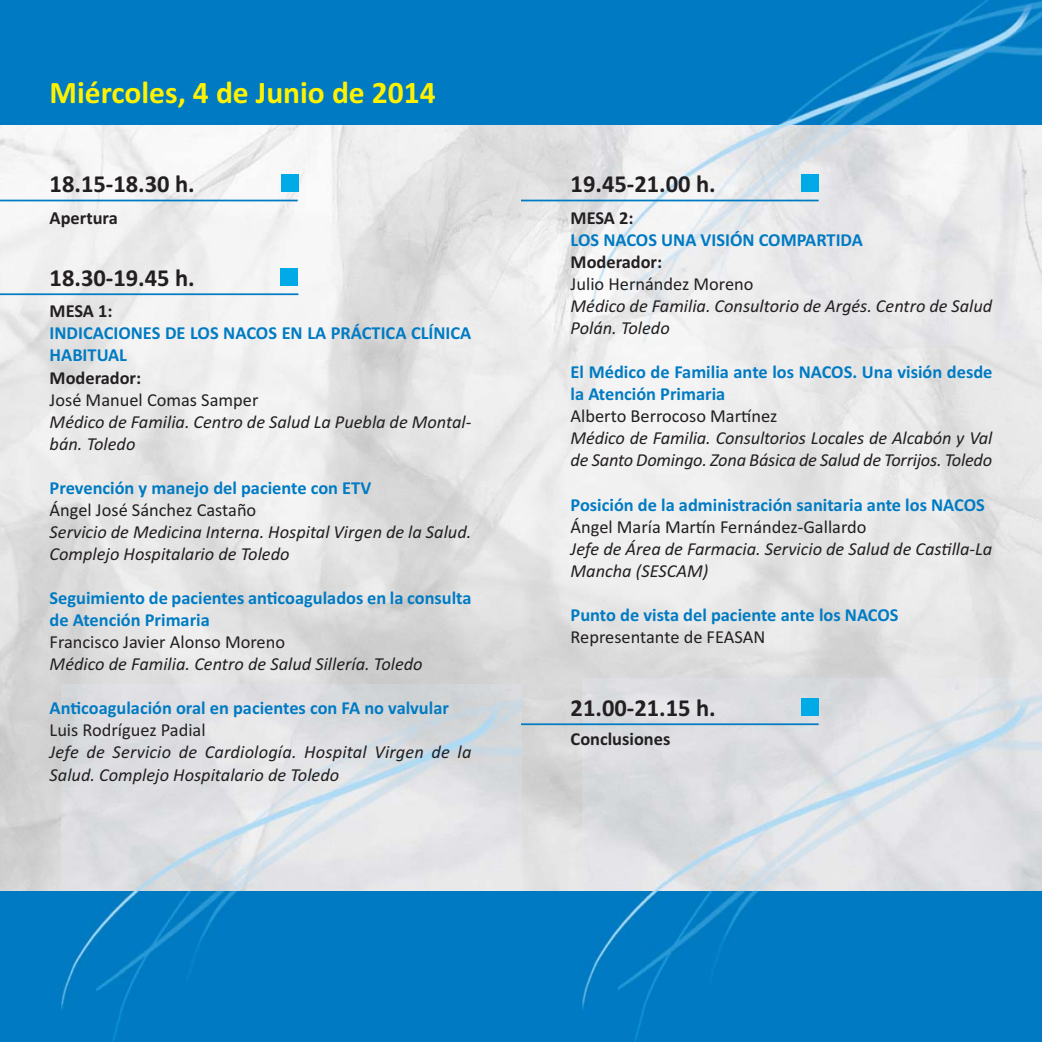
<style>
.page{position:relative;width:1042px;height:1042px;background:#fff}
.page>*{position:absolute;margin:0;border:0;box-sizing:border-box;transform-origin:0 0}
.t1{font:700 31.5px "Calibri";color:#fff200}
.t2{font:700 24.5px "Calibri";color:#231f20}
.t3{font:italic 18.38px/22.1px "Calibri";color:#231f20}
.t4{font:700 18.38px/22.1px "Calibri";color:#007bc3}
.t5{font:18.38px "Calibri";color:#231f20}
.t6{font:700 18.38px "Calibri";color:#231f20}
</style>
<div class="page">
<img style="left:0;top:124px;width:1042px;height:767px">
<div style="left:0;top:0;width:1042px;height:124px;background:#007bc3"></div>
<img style="left:593px;top:0;width:449px;height:346px">
<div style="left:0;top:891px;width:1042px;height:151px;background:#007bc3"></div>
<img style="left:62px;top:685px;width:459px;height:355px">
<img style="left:583px;top:678px;width:459px;height:362px">
<hr style="left:0;top:200px;width:298px;height:1px;background:#007bc3">
<hr style="left:521px;top:200px;width:298px;height:1px;background:#007bc3">
<hr style="left:0;top:293px;width:298px;height:2px;background:#007bc3">
<div style="left:281px;top:174px;width:18px;height:18px;background:#00aae7"></div>
<div style="left:280px;top:268px;width:18px;height:18px;background:#00aae7"></div>
<div style="left:801px;top:174px;width:17px;height:18px;background:#00aae7"></div>
<hr style="left:521px;top:723px;width:298px;height:2px;background:#007bc3">
<div style="left:801px;top:698px;width:17px;height:17px;background:#00aae7"></div>
<h1 class="t1" style="left:50px;top:82px;width:388px">Miércoles, 4 de Junio de 2014</h1>
<h2 class="t2" style="left:50px;top:175px;width:147px">18.15‐18.30 h.</h2>
<p class="t6" style="left:50px;top:211px;width:70px">Apertura</p>
<h2 class="t2" style="left:50px;top:269px;width:147px">18.30‐19.45 h.</h2>
<p class="t6" style="left:50px;top:305px;width:64px">MESA 1:</p>
<p class="t4" style="left:50px;top:324px;width:423px">INDICACIONES DE LOS NACOS EN LA PRÁCTICA CLÍNICA<br>HABITUAL</p>
<p class="t6" style="left:50px;top:371px;width:93px">Moderador:</p>
<p class="t5" style="left:50px;top:393px;width:210px">José Manuel Comas Samper</p>
<p class="t3" style="left:50px;top:412px;width:423px">Médico de Familia. Centro de Salud La Puebla de Montal‐ bán. Toledo</p>
<p class="t4" style="left:50px;top:478px;width:323px">Prevención y manejo del paciente con ETV</p>
<p class="t5" style="left:50px;top:503px;width:208px">Ángel José Sánchez Castaño</p>
<p class="t3" style="left:50px;top:522px;width:423px">Servicio de Medicina Interna. Hospital Virgen de la Salud.<br>Complejo Hospitalario de Toledo</p>
<p class="t4" style="left:50px;top:588px;width:423px">Seguimiento de pacientes anticoagulados en la consulta de Atención Primaria</p>
<p class="t5" style="left:50px;top:636px;width:237px">Francisco Javier Alonso Moreno</p>
<p class="t3" style="left:50px;top:654px;width:374px">Médico de Familia. Centro de Salud Sillería. Toledo</p>
<p class="t4" style="left:50px;top:699px;width:401px">Anticoagulación oral en pacientes con FA no valvular</p>
<p class="t5" style="left:50px;top:724px;width:157px">Luis Rodríguez Padial</p>
<p class="t3" style="left:50px;top:743px;width:423px">Jefe de Servicio de Cardiología. Hospital Virgen de la<br>Salud. Complejo Hospitalario de Toledo</p>
<h2 class="t2" style="left:570px;top:175px;width:147px">19.45‐21.00 h.</h2>
<p class="t6" style="left:570px;top:211px;width:64px">MESA 2:</p>
<p class="t4" style="left:570px;top:230px;width:294px">LOS NACOS UNA VISIÓN COMPARTIDA</p>
<p class="t6" style="left:570px;top:255px;width:93px">Moderador:</p>
<p class="t5" style="left:570px;top:278px;width:184px">Julio Hernández Moreno</p>
<p class="t3" style="left:570px;top:296px;width:423px">Médico de Familia. Consultorio de Argés. Centro de Salud<br>Polán. Toledo</p>
<p class="t4" style="left:570px;top:363px;width:423px">El Médico de Familia ante los NACOS. Una visión desde la Atención Primaria</p>
<p class="t5" style="left:570px;top:410px;width:208px">Alberto Berrocoso Martínez</p>
<p class="t3" style="left:570px;top:429px;width:423px">Médico de Familia. Consultorios Locales de Alcabón y Val de Santo Domingo. Zona Básica de Salud de Torrijos. Toledo</p>
<p class="t4" style="left:570px;top:495px;width:416px">Posición de la administración sanitaria ante los NACOS</p>
<p class="t5" style="left:570px;top:520px;width:297px">Ángel María Martín Fernández‐Gallardo</p>
<p class="t3" style="left:570px;top:539px;width:423px">Jefe de Área de Farmacia. Servicio de Salud de Castilla‐La<br>Mancha (SESCAM)</p>
<p class="t4" style="left:570px;top:605px;width:329px">Punto de vista del paciente ante los NACOS</p>
<p class="t5" style="left:570px;top:630px;width:196px">Representante de FEASAN</p>
<h2 class="t2" style="left:570px;top:699px;width:147px">21.00‐21.15 h.</h2>
<p class="t6" style="left:570px;top:733px;width:101px">Conclusiones</p>
</div>
